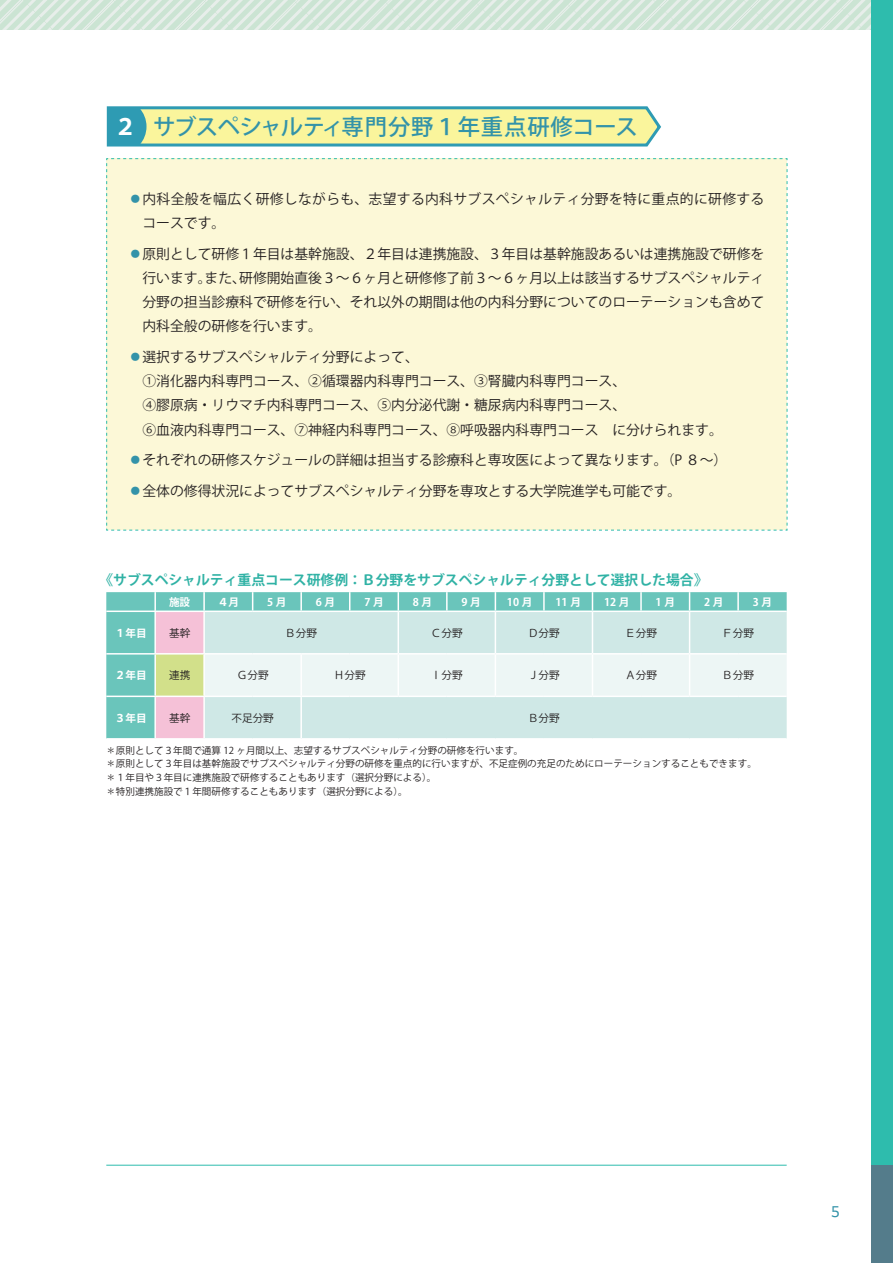
<style>
.page{position:relative;width:893px;height:1263px;background:#fff}
.page>*{position:absolute;margin:0;border:0;box-sizing:border-box;transform-origin:0 0}
.t1{font:500 22.35px "Koz Go Pr 6 N";letter-spacing:-.01em;color:#3393a9}
.t2{font:700 22.35px "Koz Go Pr 6 N";color:#fff}
.t3{font:13.8px/24.2px "Koz Go Pr 6 N";color:#231f20;text-align:justify}
.t4{font:13.8px/24.2px "Koz Go Pr 6 N";letter-spacing:.025em;color:#231f20}
.t5{font:700 13.8px "Koz Go Pr 6 N";color:#30b2a5}
.t6{font:13.8px "PUD Shin Go Pr 6 N";color:#3393a9}
.t7{font:10.65px "Koz Go Pr 6 N";color:#231f20}
.t8{font:700 10.65px "Koz Go Pr 6 N";color:#fff}
.t9{font:9.6px/13.8px "Koz Go Pr 6 N";color:#231f20}
.s1{color:#3393a9}
</style>
<div class="page">
<svg style="left:1px;top:0;width:871px;height:30px;background:#d4e7da"></svg>
<div style="left:872px;top:0;width:21px;height:1263px;background:#2ebcad"></div>
<div style="left:872px;top:1165px;width:21px;height:98px;background:#547c8b"></div>
<hr style="left:0;top:0;width:1px;height:30px;background:#cbe4d3">
<svg style="left:106px;top:106px;width:555px;height:41px;background:#d0e3a4"></svg>
<div style="left:106px;top:158px;width:682px;height:373px;background:#fcf8d7"></div>
<div style="left:106px;top:592px;width:681px;height:146px;background:#6ac5bb"></div>
<div style="left:155px;top:611px;width:49px;height:43px;background:#f5c1d7"></div>
<div style="left:205px;top:612px;width:582px;height:126px;background:#cfe8e6"></div>
<div style="left:155px;top:654px;width:49px;height:42px;background:#d2e08a"></div>
<div style="left:205px;top:654px;width:582px;height:42px;background:#edf6f5"></div>
<div style="left:155px;top:696px;width:49px;height:43px;background:#f5c1d7"></div>
<hr style="left:156px;top:738px;width:48px;height:2px;background:#fff">
<hr style="left:106px;top:738px;width:50px;height:2px;background:#fff">
<svg style="left:154px;top:592px;width:2px;height:18px"></svg>
<svg style="left:203px;top:592px;width:2px;height:18px"></svg>
<svg style="left:252px;top:592px;width:1px;height:18px"></svg>
<svg style="left:300px;top:592px;width:2px;height:18px"></svg>
<svg style="left:349px;top:592px;width:1px;height:18px"></svg>
<svg style="left:398px;top:592px;width:1px;height:18px"></svg>
<svg style="left:446px;top:592px;width:2px;height:18px"></svg>
<svg style="left:495px;top:592px;width:1px;height:18px"></svg>
<svg style="left:543px;top:592px;width:2px;height:18px"></svg>
<svg style="left:592px;top:592px;width:1px;height:18px"></svg>
<svg style="left:640px;top:592px;width:2px;height:18px"></svg>
<svg style="left:689px;top:592px;width:1px;height:18px"></svg>
<svg style="left:737px;top:592px;width:2px;height:18px"></svg>
<hr style="left:154px;top:610px;width:50px;height:2px;background:#fff">
<hr style="left:204px;top:610px;width:49px;height:2px;background:#fff">
<hr style="left:203px;top:612px;width:2px;height:41px;background:#fff">
<hr style="left:253px;top:610px;width:48px;height:2px;background:#fff">
<hr style="left:301px;top:610px;width:49px;height:2px;background:#fff">
<hr style="left:350px;top:610px;width:48px;height:2px;background:#fff">
<hr style="left:398px;top:610px;width:49px;height:2px;background:#fff">
<hr style="left:398px;top:612px;width:1px;height:41px;background:#fff">
<hr style="left:447px;top:610px;width:48px;height:2px;background:#fff">
<hr style="left:495px;top:610px;width:49px;height:2px;background:#fff">
<hr style="left:495px;top:612px;width:1px;height:41px;background:#fff">
<hr style="left:544px;top:610px;width:48px;height:2px;background:#fff">
<hr style="left:592px;top:610px;width:49px;height:2px;background:#fff">
<hr style="left:592px;top:612px;width:1px;height:41px;background:#fff">
<hr style="left:641px;top:610px;width:49px;height:2px;background:#fff">
<hr style="left:690px;top:610px;width:48px;height:2px;background:#fff">
<hr style="left:689px;top:612px;width:1px;height:41px;background:#fff">
<hr style="left:738px;top:610px;width:49px;height:2px;background:#fff">
<hr style="left:156px;top:653px;width:48px;height:1px;background:#fff">
<hr style="left:204px;top:653px;width:49px;height:1px;background:#fff">
<hr style="left:203px;top:654px;width:2px;height:42px;background:#fff">
<hr style="left:253px;top:653px;width:48px;height:1px;background:#fff">
<hr style="left:301px;top:653px;width:49px;height:1px;background:#fff">
<hr style="left:300px;top:654px;width:2px;height:42px;background:#fff">
<hr style="left:350px;top:653px;width:48px;height:1px;background:#fff">
<hr style="left:398px;top:653px;width:49px;height:1px;background:#fff">
<hr style="left:398px;top:654px;width:1px;height:42px;background:#fff">
<hr style="left:447px;top:653px;width:48px;height:1px;background:#fff">
<hr style="left:495px;top:653px;width:49px;height:1px;background:#fff">
<hr style="left:495px;top:654px;width:1px;height:42px;background:#fff">
<hr style="left:544px;top:653px;width:48px;height:1px;background:#fff">
<hr style="left:592px;top:653px;width:49px;height:1px;background:#fff">
<hr style="left:592px;top:654px;width:1px;height:42px;background:#fff">
<hr style="left:641px;top:653px;width:49px;height:1px;background:#fff">
<hr style="left:690px;top:653px;width:48px;height:1px;background:#fff">
<hr style="left:689px;top:654px;width:1px;height:42px;background:#fff">
<hr style="left:738px;top:653px;width:49px;height:1px;background:#fff">
<hr style="left:156px;top:696px;width:48px;height:1px;background:#fff">
<hr style="left:204px;top:696px;width:49px;height:1px;background:#fff">
<hr style="left:203px;top:697px;width:2px;height:41px;background:#fff">
<hr style="left:253px;top:696px;width:48px;height:1px;background:#fff">
<hr style="left:301px;top:696px;width:49px;height:1px;background:#fff">
<hr style="left:300px;top:697px;width:2px;height:41px;background:#fff">
<hr style="left:350px;top:696px;width:48px;height:1px;background:#fff">
<hr style="left:398px;top:696px;width:49px;height:1px;background:#fff">
<hr style="left:447px;top:696px;width:48px;height:1px;background:#fff">
<hr style="left:495px;top:696px;width:49px;height:1px;background:#fff">
<hr style="left:544px;top:696px;width:48px;height:1px;background:#fff">
<hr style="left:592px;top:696px;width:49px;height:1px;background:#fff">
<hr style="left:641px;top:696px;width:49px;height:1px;background:#fff">
<hr style="left:690px;top:696px;width:48px;height:1px;background:#fff">
<hr style="left:738px;top:696px;width:49px;height:1px;background:#fff">
<hr style="left:106px;top:610px;width:50px;height:2px;background:#fff">
<hr style="left:154px;top:612px;width:2px;height:41px;background:#fff">
<hr style="left:106px;top:653px;width:50px;height:1px;background:#fff">
<hr style="left:154px;top:654px;width:2px;height:42px;background:#fff">
<hr style="left:106px;top:696px;width:50px;height:1px;background:#fff">
<hr style="left:154px;top:697px;width:2px;height:41px;background:#fff">
<hr style="left:106px;top:1165px;width:681px;height:1px;background:#2ebcad">
<h1 class="t2" style="left:114px;top:114px;width:24px">２</h1>
<h1 class="t1" style="left:153px;top:114px;width:486px">サブスペシャルティ専門分野１年重点研修コース</h1>
<p class="t4" style="left:142px;top:187px;width:623px;text-indent:-14px"><span class="s1">⚫</span>内科全般を幅広く研修しながらも、志望する内科サブスペシャルティ分野を特に重点的に研修するコースです。</p>
<p class="t3" style="left:142px;top:242px;width:623px;text-indent:-14px"><span class="s1">⚫</span>原則として研修１年目は基幹施設、２年目は連携施設、３年目は基幹施設あるいは連携施設で研修を行います。また、研修開始直後３～６ヶ月と研修修了前３～６ヶ月以上は該当するサブスペシャルティ分野の担当診療科で研修を行い、それ以外の期間は他の内科分野についてのローテーションも含めて内科全般の研修を行います。</p>
<p class="t3" style="left:129px;top:345px;width:596px;text-align:left"><span class="s1">⚫</span>選択するサブスペシャルティ分野によって、<br>　①消化器内科専門コース、②循環器内科専門コース、③腎臓内科専門コース、<br>　④膠原病・リウマチ内科専門コース、⑤内分泌代謝・糖尿病内科専門コース、<br>　⑥血液内科専門コース、⑦神経内科専門コース、⑧呼吸器内科専門コース　に分けられます。</p>
<p class="t3" style="left:129px;top:448px;width:600px"><span class="s1">⚫</span>それぞれの研修スケジュールの詳細は担当する診療科と専攻医によって異なります。（P ８～）</p>
<p class="t3" style="left:129px;top:479px;width:554px"><span class="s1">⚫</span>全体の修得状況によってサブスペシャルティ分野を専攻とする大学院進学も可能です。</p>
<p class="t5" style="left:99px;top:572px;width:610px">《サブスペシャルティ重点コース研修例：Ｂ分野をサブスペシャルティ分野として選択した場合》</p>
<p class="t8" style="left:169px;top:596px;width:23px">施設</p>
<p class="t8" style="left:218px;top:596px;width:23px">４月</p>
<p class="t8" style="left:267px;top:596px;width:21px">5 月</p>
<p class="t8" style="left:316px;top:596px;width:21px">6 月</p>
<p class="t8" style="left:364px;top:596px;width:21px">7月</p>
<p class="t8" style="left:413px;top:596px;width:21px">8月</p>
<p class="t8" style="left:461px;top:596px;width:21px">9 月</p>
<p class="t8" style="left:507px;top:596px;width:27px">10 月</p>
<p class="t8" style="left:555px;top:596px;width:27px">11 月</p>
<p class="t8" style="left:604px;top:596px;width:27px">12 月</p>
<p class="t8" style="left:656px;top:596px;width:21px">1 月</p>
<p class="t8" style="left:704px;top:596px;width:21px">2 月</p>
<p class="t8" style="left:753px;top:596px;width:21px">3 月</p>
<p class="t8" style="left:115px;top:627px;width:33px">１年目</p>
<p class="t7" style="left:169px;top:627px;width:23px">基幹</p>
<p class="t7" style="left:285px;top:627px;width:33px">Ｂ分野</p>
<p class="t7" style="left:431px;top:627px;width:33px">Ｃ分野</p>
<p class="t7" style="left:528px;top:627px;width:33px">Ｄ分野</p>
<p class="t7" style="left:625px;top:627px;width:33px">Ｅ分野</p>
<p class="t7" style="left:722px;top:627px;width:33px">Ｆ分野</p>
<p class="t8" style="left:115px;top:669px;width:33px">２年目</p>
<p class="t7" style="left:169px;top:669px;width:23px">連携</p>
<p class="t7" style="left:237px;top:669px;width:33px">Ｇ分野</p>
<p class="t7" style="left:334px;top:669px;width:33px">Ｈ分野</p>
<p class="t7" style="left:431px;top:669px;width:33px">Ｉ分野</p>
<p class="t7" style="left:528px;top:669px;width:33px">Ｊ分野</p>
<p class="t7" style="left:625px;top:669px;width:33px">Ａ分野</p>
<p class="t7" style="left:722px;top:669px;width:33px">Ｂ分野</p>
<p class="t8" style="left:115px;top:712px;width:33px">３年目</p>
<p class="t7" style="left:169px;top:712px;width:23px">基幹</p>
<p class="t7" style="left:231px;top:712px;width:44px">不足分野</p>
<p class="t7" style="left:528px;top:712px;width:33px">Ｂ分野</p>
<p class="t9" style="left:106px;top:743px;width:652px">＊原則として３年間で通算 12 ヶ月間以上、志望するサブスペシャルティ分野の研修を行います。<br>＊原則として３年目は基幹施設でサブスペシャルティ分野の研修を重点的に行いますが、不足症例の充足のためにローテーションすることもできます。＊１年目や３年目に連携施設で研修することもあります（選択分野による）。<br>＊特別連携施設で１年間研修することもあります（選択分野による）。</p>
<p class="t6" style="left:831px;top:1204px;width:11px">5</p>
</div>
